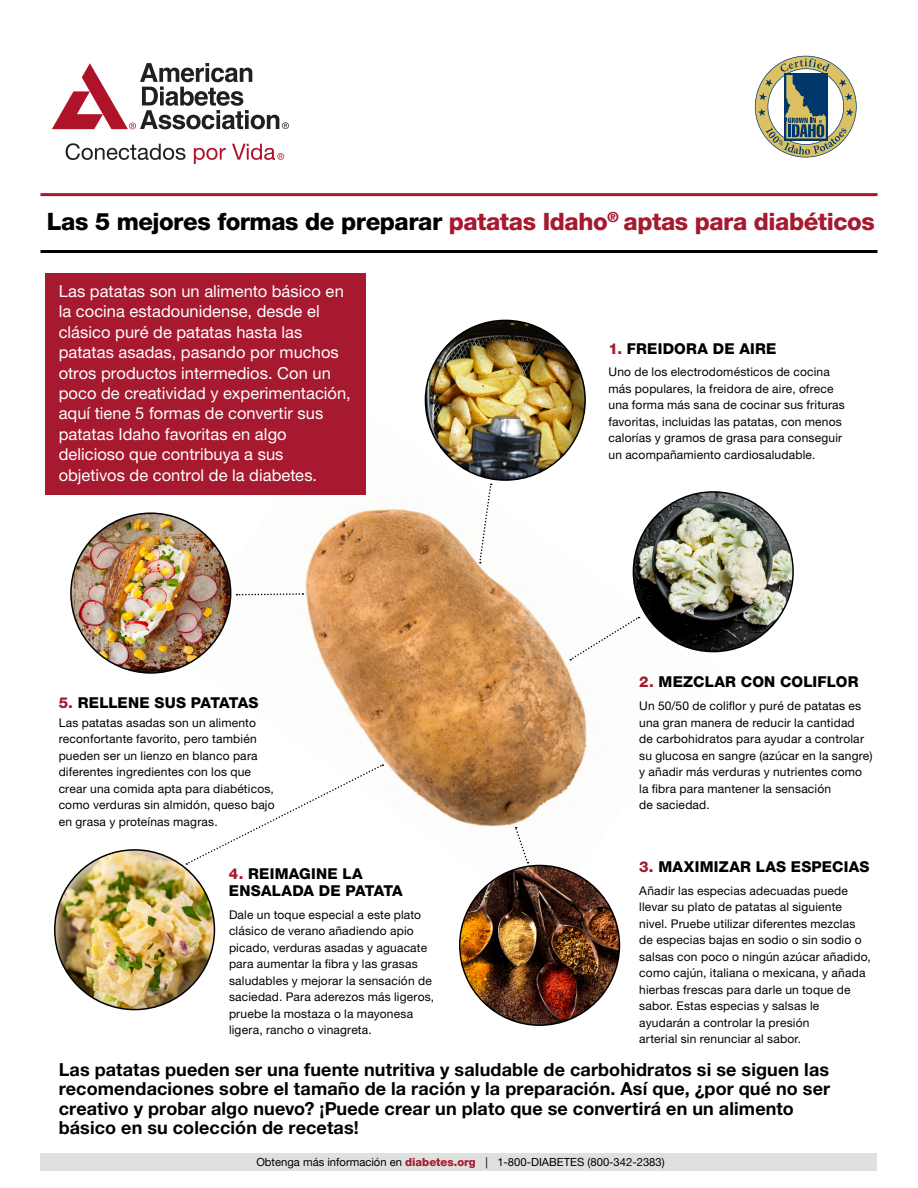
<style>
.page{position:relative;width:918px;height:1188px;background:#fff}
.page>*{position:absolute;margin:0;border:0;box-sizing:border-box;transform-origin:0 0}
.t1{font:800 24px "Helvetica Neue LT Pro";letter-spacing:-.02em;color:#a6192e}
.t2{font:700 18px/19.5px "Helvetica Neue LT Pro";letter-spacing:.01em;color:#000}
.t3{font:16.5px/20.4px "Helvetica Neue LT Pro";letter-spacing:.005em;color:#fff}
.t4{font:800 15px/16.5px "Helvetica Neue LT Pro";letter-spacing:.015em;color:#000}
.t5{font:12px/16.5px "Helvetica Neue LT Pro";letter-spacing:.015em;color:#000}
.t6{font:11.25px "Helvetica Neue LT Pro";color:#000}
.s1{color:#000}
.s2{color:#a6192e}
.s3{font-weight:800;color:#a6192e}
</style>
<div class="page">
<img style="left:170px;top:401px;width:553px;height:518px">
<svg style="left:52px;top:63px;width:237px;height:66px"></svg>
<svg style="left:66px;top:143px;width:119px;height:17px"></svg>
<svg style="left:194px;top:148px;width:32px;height:16px"></svg>
<svg style="left:232px;top:144px;width:52px;height:16px"></svg>
<hr style="left:40px;top:193px;width:838px;height:3px;background:#a6192e">
<hr style="left:40px;top:250px;width:838px;height:3px;background:#000">
<div style="left:40px;top:1154px;width:838px;height:18px;background:#dfe1df"></div>
<svg style="left:755px;top:56px;width:102px;height:101px"></svg>
<div style="left:46px;top:273px;width:320px;height:222px;background:#a6192e"></div>
<img style="left:425px;top:320px;width:160px;height:160px;border-radius:80px">
<img style="left:633px;top:492px;width:160px;height:160px;border-radius:80px">
<img style="left:460px;top:866px;width:159px;height:159px;border-radius:80px">
<img style="left:55px;top:850px;width:159px;height:160px;border-radius:80px">
<img style="left:71px;top:513px;width:160px;height:160px;border-radius:80px">
<svg style="left:479px;top:484px;width:13px;height:79px"></svg>
<svg style="left:237px;top:592px;width:66px;height:4px"></svg>
<svg style="left:570px;top:616px;width:70px;height:44px"></svg>
<svg style="left:186px;top:764px;width:197px;height:101px"></svg>
<svg style="left:514px;top:827px;width:15px;height:36px"></svg>
<h1 class="t1" style="left:47px;top:207px;width:829px"><span class="s1">Las 5 mejores formas de preparar</span> patatas Idaho<sup>®</sup> aptas para diabéticos</h1>
<p class="t3" style="left:59px;top:281px;width:294px">Las patatas son un alimento básico en la cocina estadounidense, desde el clásico puré de patatas hasta las patatas asadas, pasando por muchos otros productos intermedios. Con un poco de creatividad y experimentación, aquí tiene 5 formas de convertir sus patatas Idaho favoritas en algo delicioso que contribuya a sus objetivos de control de la diabetes.</p>
<p class="t4" style="left:59px;top:694px;width:201px"><span class="s2">5.</span> RELLENE SUS PATATAS</p>
<p class="t5" style="left:59px;top:714px;width:218px">Las patatas asadas son un alimento reconfortante favorito, pero también pueden ser un lienzo en blanco para diferentes ingredientes con los que crear una comida apta para diabéticos, como verduras sin almidón, queso bajo en grasa y proteínas magras.</p>
<p class="t4" style="left:229px;top:865px;width:175px"><span class="s2">4.</span> REIMAGINE LA<br>ENSALADA DE PATATA</p>
<p class="t5" style="left:229px;top:906px;width:207px">Dale un toque especial a este plato clásico de verano añadiendo apio picado, verduras asadas y aguacate para aumentar la fibra y las grasas saludables y mejorar la sensación de saciedad. Para aderezos más ligeros, pruebe la mostaza o la mayonesa ligera, rancho o vinagreta.</p>
<p class="t4" style="left:609px;top:341px;width:170px"><span class="s2">1.</span> FREIDORA DE AIRE</p>
<p class="t5" style="left:609px;top:364px;width:238px">Uno de los electrodomésticos de cocina más populares, la freidora de aire, ofrece una forma más sana de cocinar sus frituras favoritas, incluidas las patatas, con menos calorías y gramos de grasa para conseguir un acompañamiento cardiosaludable.</p>
<p class="t4" style="left:639px;top:674px;width:221px"><span class="s2">2.</span> MEZCLAR CON COLIFLOR</p>
<p class="t5" style="left:639px;top:698px;width:235px">Un 50/50 de coliflor y puré de patatas es una gran manera de reducir la cantidad<br>de carbohidratos para ayudar a controlar su glucosa en sangre (azúcar en la sangre) y añadir más verduras y nutrientes como la fibra para mantener la sensación<br>de saciedad.</p>
<p class="t4" style="left:639px;top:858px;width:232px"><span class="s2">3.</span> MAXIMIZAR LAS ESPECIAS</p>
<p class="t5" style="left:639px;top:882px;width:233px">Añadir las especias adecuadas puede llevar su plato de patatas al siguiente nivel. Pruebe utilizar diferentes mezclas de especias bajas en sodio o sin sodio o salsas con poco o ningún azúcar añadido, como cajún, italiana o mexicana, y añada hierbas frescas para darle un toque de sabor. Estas especias y salsas le ayudarán a controlar la presión<br>arterial sin renunciar al sabor.</p>
<p class="t2" style="left:59px;top:1059px;width:773px">Las patatas pueden ser una fuente nutritiva y saludable de carbohidratos si se siguen las recomendaciones sobre el tamaño de la ración y la preparación. Así que, ¿por qué no ser creativo y probar algo nuevo? ¡Puede crear un plato que se convertirá en un alimento básico en su colección de recetas!</p>
<p class="t6" style="left:256px;top:1155px;width:410px">Obtenga más información en <span class="s3">diabetes.org</span> | 1-800-DIABETES (800-342-2383)</p>
</div>
